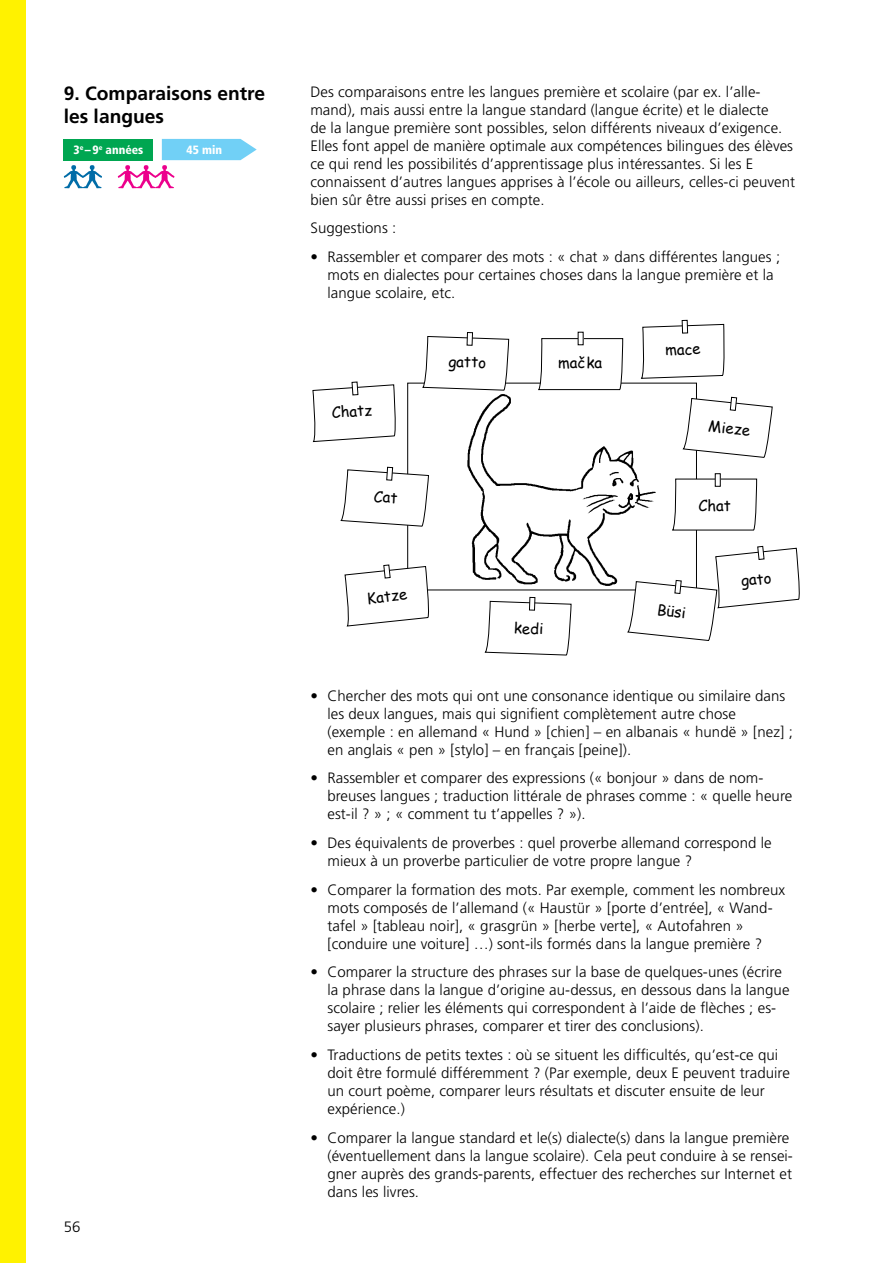
<style>
.page{position:relative;width:893px;height:1263px;background:#fff}
.page>*{position:absolute;margin:0;border:0;box-sizing:border-box;transform-origin:0 0}
.t1{font:700 19.2px/23.1px "Frutiger";color:#000}
.t2{font:300 15px/18px "Frutiger";letter-spacing:.005em;color:#000}
.t3{font:15px "Comic Sans MS";color:#000}
.t4{font:900 condensed 12px "Frutiger";color:#fff}
</style>
<div class="page">
<svg style="left:538px;top:338px;width:85px;height:52px"></svg>
<div style="left:578px;top:332px;width:5px;height:13px;background:#fff"></div>
<img style="left:467px;top:390px;width:221px;height:196px">
<svg style="left:313px;top:382px;width:83px;height:60px"></svg>
<svg style="left:672px;top:479px;width:85px;height:51px"></svg>
<div style="left:715px;top:474px;width:5px;height:12px;background:#fff"></div>
<svg style="left:683px;top:397px;width:90px;height:61px"></svg>
<svg style="left:485px;top:601px;width:86px;height:54px"></svg>
<div style="left:529px;top:597px;width:6px;height:13px;background:#fff"></div>
<div style="left:529px;top:597px;width:6px;height:13px;border:1px solid #000"></div>
<svg style="left:345px;top:565px;width:85px;height:61px"></svg>
<svg style="left:422px;top:336px;width:87px;height:54px"></svg>
<div style="left:467px;top:332px;width:5px;height:13px;background:#fff"></div>
<div style="left:467px;top:332px;width:6px;height:13px;border:1px solid #000"></div>
<svg style="left:627px;top:546px;width:173px;height:95px"></svg>
<svg style="left:641px;top:324px;width:84px;height:55px"></svg>
<div style="left:682px;top:320px;width:6px;height:13px;background:#fff"></div>
<div style="left:682px;top:320px;width:6px;height:13px;border:1px solid #000"></div>
<svg style="left:64px;top:165px;width:38px;height:23px"></svg>
<svg style="left:118px;top:139px;width:139px;height:49px"></svg>
<div style="left:64px;top:139px;width:89px;height:21px;background:#00a651"></div>
<div style="left:0;top:0;width:26px;height:1263px;background:#fff200"></div>
<svg style="left:340px;top:467px;width:89px;height:59px"></svg>
<p class="t1" style="left:64px;top:82px;width:203px">9. Comparaisons entre les langues</p>
<p class="t4" style="left:73px;top:142px;width:71px">3<sup>e</sup> –9<sup>e</sup> années</p>
<p class="t4" style="left:186px;top:142px;width:37px">45 min</p>
<p class="t2" style="left:64px;top:1218px;width:18px">56</p>
<p class="t2" style="left:310px;top:83px;width:486px">Des comparaisons entre les langues première et scolaire (par ex. l’alle&shy;mand), mais aussi entre la langue standard (langue écrite) et le dialecte<br>de la langue première sont possibles, selon différents niveaux d’exigence.<br>Elles font appel de manière optimale aux compétences bilingues des élèves ce qui rend les possibilités d’apprentissage plus intéressantes. Si les E connaissent d’autres langues apprises à l’école ou ailleurs, celles-ci peuvent bien sûr être aussi prises en compte.</p>
<p class="t2" style="left:310px;top:219px;width:87px">Suggestions :</p>
<p class="t2" style="left:327px;top:248px;width:454px;text-indent:-17px">• Rassembler et comparer des mots : « chat » dans différentes langues ; mots en dialectes pour certaines choses dans la langue première et la langue scolaire, etc.</p>
<p class="t3" style="left:331px;top:402px;width:42px;rotate:-4deg">Chatz</p>
<p class="t3" style="left:449px;top:350px;width:39px;rotate:2deg">gatto</p>
<p class="t3" style="left:558px;top:351px;width:46px">mačka</p>
<p class="t3" style="left:366px;top:587px;width:42px;rotate:-6deg">Katze</p>
<p class="t3" style="left:514px;top:617px;width:31px;rotate:2deg">kedi</p>
<p class="t3" style="left:665px;top:339px;width:37px;rotate:-2deg">mace</p>
<p class="t3" style="left:710px;top:415px;width:43px;rotate:6deg">Mieze</p>
<p class="t3" style="left:698px;top:495px;width:34px">Chat</p>
<p class="t3" style="left:658px;top:598px;width:30px;rotate:6deg">Büsi</p>
<p class="t3" style="left:740px;top:570px;width:32px;rotate:-6deg">gato</p>
<p class="t2" style="left:327px;top:686px;width:467px;text-indent:-17px">• Chercher des mots qui ont une consonance identique ou similaire dans les deux langues, mais qui signifient complètement autre chose (exemple : en allemand « Hund » [chien] – en albanais « hundë » [nez] ; en anglais « pen » [stylo] – en français [peine]).</p>
<p class="t2" style="left:327px;top:769px;width:466px;text-indent:-17px">• Rassembler et comparer des expressions (« bonjour » dans de nom&shy;breuses langues ; traduction littérale de phrases comme : « quelle heure est-il ? » ; « comment tu t’appelles ? »).</p>
<p class="t2" style="left:327px;top:834px;width:446px;text-indent:-17px">• Des équivalents de proverbes : quel proverbe allemand correspond le mieux à un proverbe particulier de votre propre langue ?</p>
<p class="t2" style="left:327px;top:880px;width:459px;text-indent:-17px">• Comparer la formation des mots. Par exemple, comment les nombreux mots composés de l’allemand (« Haustür » [porte d’entrée], « Wand&shy;tafel » [tableau noir], « grasgrün » [herbe verte], « Autofahren » [conduire une voiture] …) sont-ils formés dans la langue première ?</p>
<p class="t2" style="left:327px;top:963px;width:464px;text-indent:-17px">• Comparer la structure des phrases sur la base de quelques-unes (écrire la phrase dans la langue d’origine au-dessus, en dessous dans la langue scolaire ; relier les éléments qui correspondent à l’aide de flèches ; es&shy;sayer plusieurs phrases, comparer et tirer des conclusions).</p>
<p class="t2" style="left:327px;top:1046px;width:464px;text-indent:-17px">• Traductions de petits textes : où se situent les difficultés, qu’est-ce qui doit être formulé différemment ? (Par exemple, deux E peuvent traduire un court poème, comparer leurs résultats et discuter ensuite de leur expérience.)</p>
<p class="t2" style="left:327px;top:1128px;width:467px;text-indent:-17px">• Comparer la langue standard et le(s) dialecte(s) dans la langue première (éventuellement dans la langue scolaire). Cela peut conduire à se rensei&shy;gner auprès des grands-parents, effectuer des recherches sur Internet et dans les livres.</p>
</div>
